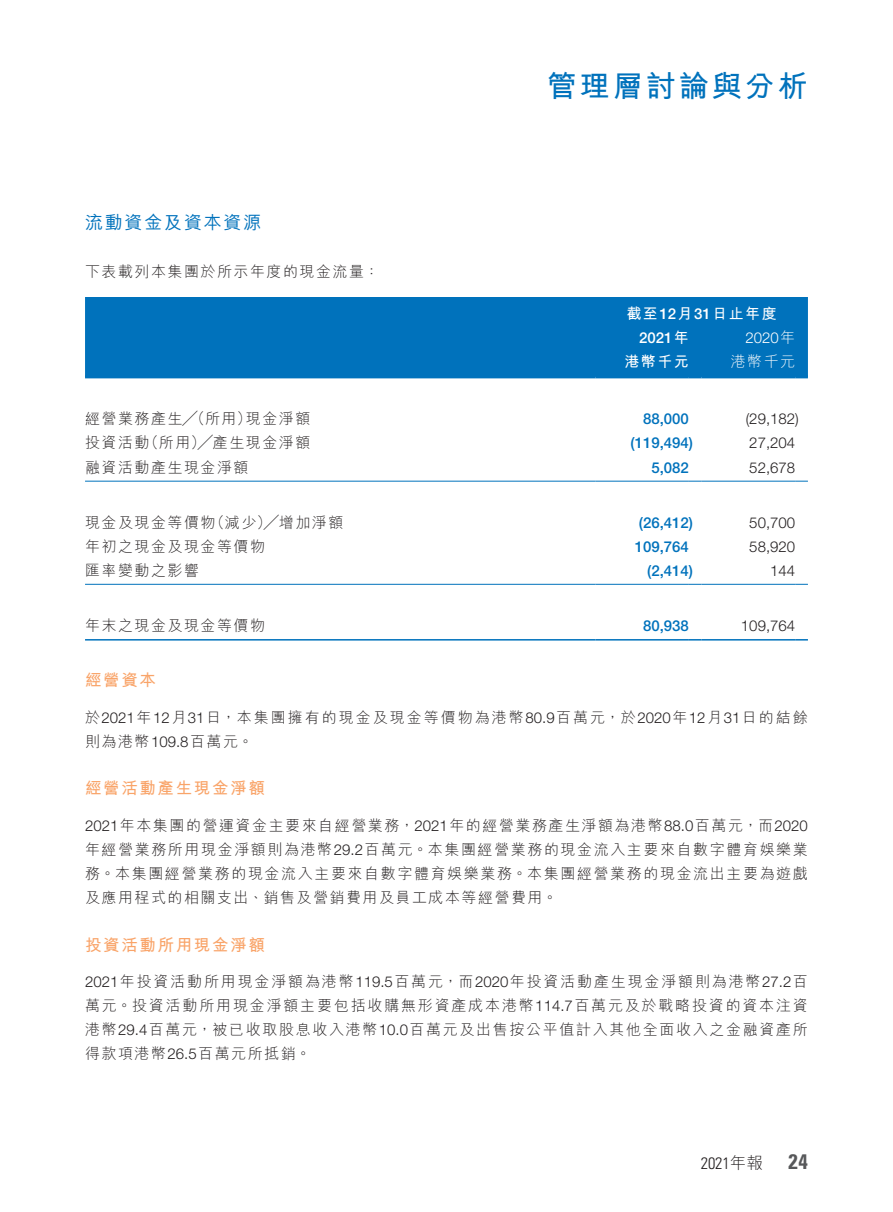
<style>
.page{position:relative;width:893px;height:1212px;background:#fff}
.page>*{position:absolute;margin:0;border:0;box-sizing:border-box;transform-origin:0 0}
.t1{font:700 30px "M Hei HK";letter-spacing:.1em;color:#0072bc}
.t2{font:700 condensed 21px "Univers LT Std";color:#57585a}
.t3{font:500 18px "M Hei HK";letter-spacing:.1em;color:#0072bc}
.t4{font:700 16.5px "M Hei HK";letter-spacing:.1em;color:#f9a469}
.t5{font:300 condensed 16.5px "Univers LT Std";color:#231f20}
.t6{font:300 15px/24px "M Hei HK";letter-spacing:.1em;color:#231f20;text-align:justify}
.t7{font:300 15px/24px "M Hei HK";letter-spacing:.135em;color:#231f20}
.t8{font:500 15px "Helvetica Neue LT Std";color:#0072bc}
.t9{font:300 15px "Helvetica Neue LT Std";color:#231f20}
.t10{font:700 15px "M Hei HK";letter-spacing:.1em;color:#fff}
.t11{font:300 15px "Helvetica Neue LT Std";color:#fff}
.t12{font:500 15px "Helvetica Neue LT Std";color:#fff}
.t13{font:300 15px "M Hei HK";color:#fff}
.s1{font-family:"Helvetica Neue LT Std";font-weight:500}
.s2{font-family:"M Hei HK"}
.s3{font-family:"M Hei HK";font-weight:700}
.s4{font-family:"Helvetica Neue LT Std"}
.s5{font-family:"M Hei HK";font-stretch:normal}
</style>
<div class="page">
<div style="left:85px;top:297px;width:723px;height:78px;background:#0072bc"></div>
<hr style="left:85px;top:481px;width:510px;height:1px;background:#0072bc">
<hr style="left:595px;top:481px;width:94px;height:1px;background:#0072bc">
<svg style="left:689px;top:481px;width:13px;height:1px"></svg>
<hr style="left:702px;top:481px;width:93px;height:1px;background:#0072bc">
<svg style="left:795px;top:481px;width:13px;height:1px"></svg>
<hr style="left:85px;top:584px;width:510px;height:1px;background:#0072bc">
<hr style="left:595px;top:584px;width:94px;height:1px;background:#0072bc">
<svg style="left:689px;top:584px;width:13px;height:1px"></svg>
<hr style="left:702px;top:584px;width:93px;height:1px;background:#0072bc">
<svg style="left:795px;top:584px;width:13px;height:1px"></svg>
<hr style="left:85px;top:639px;width:510px;height:1px;background:#0072bc">
<hr style="left:595px;top:639px;width:94px;height:1px;background:#0072bc">
<svg style="left:689px;top:639px;width:13px;height:1px"></svg>
<hr style="left:702px;top:639px;width:93px;height:1px;background:#0072bc">
<svg style="left:795px;top:639px;width:13px;height:1px"></svg>
<hr style="left:85px;top:375px;width:510px;height:3px;background:#0072bc">
<hr style="left:595px;top:375px;width:94px;height:3px;background:#0072bc">
<svg style="left:689px;top:375px;width:13px;height:3px"></svg>
<hr style="left:702px;top:375px;width:93px;height:3px;background:#0072bc">
<svg style="left:795px;top:375px;width:13px;height:3px"></svg>
<h1 class="t1" style="left:547px;top:64px;width:262px">管理層討論與分析</h1>
<p class="t3" style="left:85px;top:209px;width:178px">流動資金及資本資源</p>
<p class="t6" style="left:85px;top:259px;width:296px">下表載列本集團於所示年度的現金流量：</p>
<p class="t10" style="left:626px;top:303px;width:152px">截至<span class="s1">12</span>月<span class="s1">31</span>日止年度</p>
<p class="t11" style="left:745px;top:329px;width:51px">2020<span class="s2">年</span></p>
<p class="t12" style="left:639px;top:329px;width:51px">2021<span class="s3">年</span></p>
<p class="t10" style="left:624px;top:351px;width:66px">港幣千元</p>
<p class="t13" style="left:731px;top:354px;width:66px">港幣千元</p>
<p class="t6" style="left:85px;top:407px;width:168px">經營業務產生╱（所用）</p>
<p class="t6" style="left:246px;top:407px;width:66px">現金淨額</p>
<p class="t8" style="left:643px;top:410px;width:47px">88,000</p>
<p class="t9" style="left:746px;top:410px;width:55px">)29,182(</p>
<p class="t6" style="left:144px;top:431px;width:168px">（所用）╱產生現金淨額</p>
<p class="t6" style="left:85px;top:431px;width:66px">投資活動</p>
<p class="t8" style="left:630px;top:434px;width:64px">)119,494(</p>
<p class="t9" style="left:749px;top:434px;width:47px">27,204</p>
<p class="t6" style="left:85px;top:455px;width:165px">融資活動產生現金淨額</p>
<p class="t8" style="left:651px;top:458px;width:39px">5,082</p>
<p class="t9" style="left:749px;top:458px;width:47px">52,678</p>
<p class="t6" style="left:210px;top:510px;width:135px">（減少）╱增加淨額</p>
<p class="t6" style="left:85px;top:510px;width:132px">現金及現金等價物</p>
<p class="t8" style="left:639px;top:513px;width:56px">)26,412(</p>
<p class="t9" style="left:749px;top:513px;width:47px">50,700</p>
<p class="t6" style="left:85px;top:534px;width:181px">年初之現金及現金等價物</p>
<p class="t8" style="left:635px;top:537px;width:56px">109,764</p>
<p class="t9" style="left:749px;top:537px;width:47px">58,920</p>
<p class="t6" style="left:85px;top:558px;width:115px">匯率變動之影響</p>
<p class="t8" style="left:647px;top:561px;width:47px">)2,414(</p>
<p class="t9" style="left:770px;top:561px;width:27px">144</p>
<p class="t6" style="left:85px;top:613px;width:181px">年末之現金及現金等價物</p>
<p class="t8" style="left:643px;top:616px;width:47px">80,938</p>
<p class="t9" style="left:741px;top:616px;width:56px">109,764</p>
<p class="t4" style="left:85px;top:668px;width:72px">經營資本</p>
<p class="t7" style="left:85px;top:705px;width:724px">於<span class="s4">2021</span>年<span class="s4">12</span>月<span class="s4">31</span>日，本集團擁有的現金及現金等價物為港幣<span class="s4">80.9</span>百萬元，於<span class="s4">2020</span>年<span class="s4">12</span>月<span class="s4">31</span>日的結餘則為港幣<span class="s4">109.8</span>百萬元。</p>
<p class="t4" style="left:85px;top:776px;width:181px">經營活動產生現金淨額</p>
<p class="t6" style="left:85px;top:813px;width:724px"><span class="s4">2021</span>年本集團的營運資金主要來自經營業務，<span class="s4">2021</span>年的經營業務產生淨額為港幣<span class="s4">88.0</span>百萬元，而<span class="s4">2020</span>年經營業務所用現金淨額則為港幣<span class="s4">29.2</span>百萬元。本集團經營業務的現金流入主要來自數字體育娛樂業務。本集團經營業務的現金流入主要來自數字體育娛樂業務。本集團經營業務的現金流出主要為遊戲及應用程式的相關支出、銷售及營銷費用及員工成本等經營費用。</p>
<p class="t4" style="left:85px;top:932px;width:181px">投資活動所用現金淨額</p>
<p class="t6" style="left:85px;top:969px;width:724px"><span class="s4">2021</span>年投資活動所用現金淨額為港幣<span class="s4">119.5</span>百萬元，而<span class="s4">2020</span>年投資活動產生現金淨額則為港幣<span class="s4">27.2</span>百萬元。投資活動所用現金淨額主要包括收購無形資產成本港幣<span class="s4">114.7</span>百萬元及於戰略投資的資本注資港幣<span class="s4">29.4</span>百萬元，被已收取股息收入港幣<span class="s4">10.0</span>百萬元及出售按公平值計入其他全面收入之金融資產所得款項港幣<span class="s4">26.5</span>百萬元所抵銷。</p>
<p class="t5" style="left:701px;top:1153px;width:64px">2021<span class="s5">年報</span></p>
<h2 class="t2" style="left:788px;top:1148px;width:21px">24</h2>
</div>
